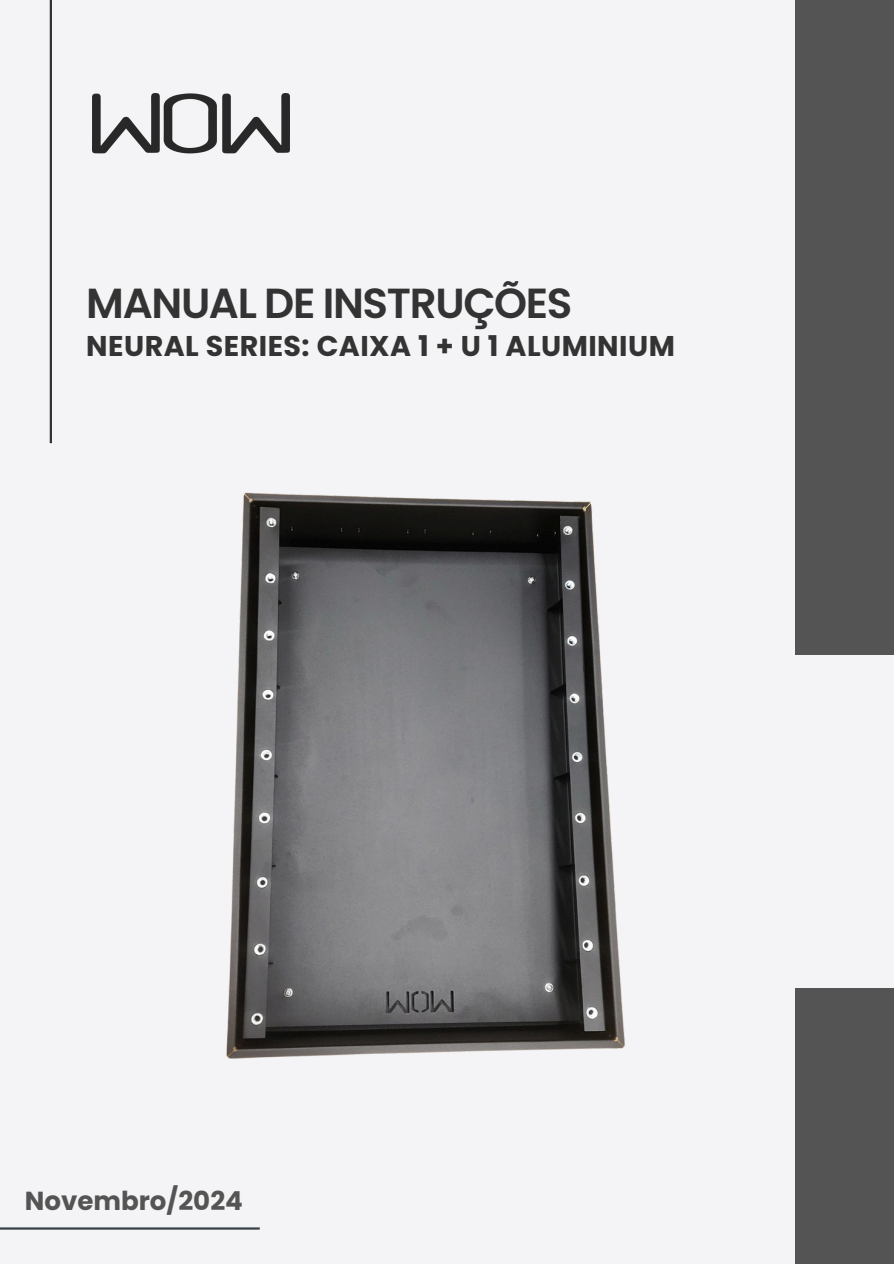
<style>
.page{position:relative;width:894px;height:1264px;background:#fff}
.page>*{position:absolute;margin:0;border:0;box-sizing:border-box;transform-origin:0 0}
.t1{font:600 42px "Poppins";letter-spacing:-.03em;color:#333}
.t2{font:700 28.5px "Poppins";letter-spacing:.015em;color:#333}
.t3{font:700 26.1px "Poppins";color:#545454}
</style>
<div class="page">
<div style="left:0;top:0;width:893px;height:1263px;background:#f4f3f5"></div>
<div style="left:794px;top:0;width:99px;height:1263px;background:#545454"></div>
<div style="left:595px;top:655px;width:298px;height:332px;background:#f4f3f5"></div>
<hr style="left:50px;top:0;width:2px;height:443px;background:#333">
<img style="left:93px;top:93px;width:197px;height:61px">
<hr style="left:0;top:1227px;width:260px;height:2px;background:#384249">
<img style="left:226px;top:492px;width:399px;height:567px">
<p class="t1" style="left:86px;top:273px;width:487px">MANUAL DE INSTRUÇÕES</p>
<h2 class="t2" style="left:86px;top:326px;width:590px">NEURAL SERIES: CAIXA 1 + U 1 ALUMINIUM</h2>
<h1 class="t3" style="left:25px;top:1182px;width:219px">Novembro/2024</h1>
</div>
